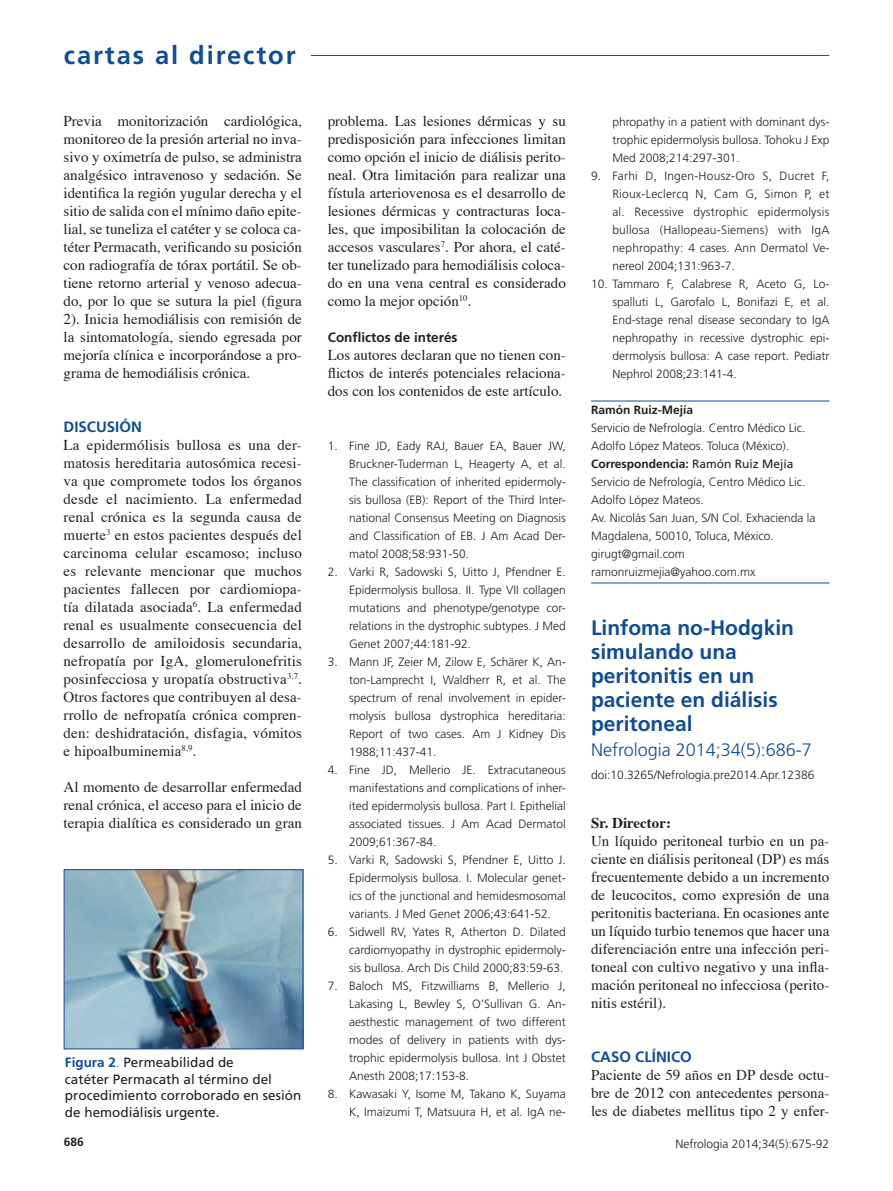
<style>
.page{position:relative;width:893px;height:1191px;background:#fff}
.page>*{position:absolute;margin:0;border:0;box-sizing:border-box;transform-origin:0 0}
.t1{font:700 25.5px "Frutiger";letter-spacing:.075em;color:#0f4d96}
.t2{font:700 21px/24px "Frutiger";color:#0f4d96}
.t3{font:300 18px "Frutiger";color:#0f4d96}
.t4{font:15px/18px "Times";color:#231f20;text-align:justify}
.t5{font:700 15px "Frutiger";color:#0f4d96}
.t6{font:700 15px "Times";color:#231f20}
.t7{font:13.5px/16.5px "Frutiger";color:#231f20}
.t8{font:700 13.5px "Frutiger";color:#231f20}
.t9{font:300 12px/18px "Frutiger";color:#231f20;text-align:justify}
.t10{font:700 12px "Frutiger";color:#231f20}
.s1{font-weight:700;color:#0f4d96}
.s2{font-weight:300;color:#0f4d96}
.s3{font-weight:700}
.s4{font-weight:400}
</style>
<div class="page">
<hr style="left:72px;top:55px;width:757px;height:1px;background:#0f4d96">
<div style="left:64px;top:45px;width:246px;height:36px;background:#fff"></div>
<hr style="left:591px;top:400px;width:238px;height:1px;background:#0f4d96">
<hr style="left:591px;top:582px;width:238px;height:1px;background:#0f4d96">
<img style="left:66px;top:871px;width:235px;height:176px">
<div style="left:64px;top:869px;width:239px;height:180px;border:1px solid #0f4d96"></div>
<h1 class="t1" style="left:64px;top:40px;width:233px">cartas al director</h1>
<p class="t4" style="left:64px;top:111px;width:240px">Previa monitorización cardiológica, monitoreo de la presión arterial no inva&shy;sivo y oximetría de pulso, se administra analgésico intravenoso y sedación. Se identifica la región yugular derecha y el sitio de salida con el mínimo daño epite&shy;lial, se tuneliza el catéter y se coloca ca&shy;téter Permacath, verificando su posición con radiografía de tórax portátil. Se ob&shy;tiene retorno arterial y venoso adecua&shy;do, por lo que se sutura la piel (figura 2). Inicia hemodiálisis con remisión de la sintomatología, siendo egresada por mejoría clínica e incorporándose a pro&shy;grama de hemodiálisis crónica.</p>
<p class="t5" style="left:64px;top:418px;width:80px">DISCUSIÓN</p>
<p class="t4" style="left:64px;top:435px;width:240px">La epidermólisis bullosa es una der&shy;matosis hereditaria autosómica recesi&shy;va que compromete todos los órganos desde el nacimiento. La enfermedad renal crónica es la segunda causa de muerte<sup>3</sup> en estos pacientes después del carcinoma celular escamoso; incluso es relevante mencionar que muchos pacientes fallecen por cardiomiopa&shy;tía dilatada asociada<sup>6</sup>. La enfermedad renal es usualmente consecuencia del desarrollo de amiloidosis secundaria, nefropatía por IgA, glomerulonefritis posinfecciosa y uropatía obstructiva<sup>3,7</sup>.<br>Otros factores que contribuyen al desa&shy;rrollo de nefropatía crónica compren&shy;den: deshidratación, disfagia, vómitos e hipoalbuminemia<sup>8,9</sup>.</p>
<p class="t4" style="left:64px;top:777px;width:240px">Al momento de desarrollar enfermedad renal crónica, el acceso para el inicio de terapia dialítica es considerado un gran</p>
<p class="t7" style="left:65px;top:1054px;width:238px"><span class="s1">Figura 2</span><span class="s2">.</span> Permeabilidad de<br>catéter Permacath al término del procedimiento corroborado en sesión de hemodiálisis urgente.</p>
<p class="t4" style="left:328px;top:111px;width:240px">problema. Las lesiones dérmicas y su predisposición para infecciones limitan como opción el inicio de diálisis perito&shy;neal. Otra limitación para realizar una fístula arteriovenosa es el desarrollo de lesiones dérmicas y contracturas loca&shy;les, que imposibilitan la colocación de accesos vasculares<sup>7</sup>. Por ahora, el caté&shy;ter tunelizado para hemodiálisis coloca&shy;do en una vena central es considerado como la mejor opción<sup>10</sup>.</p>
<p class="t8" style="left:328px;top:329px;width:131px">Conflictos de interés</p>
<p class="t4" style="left:328px;top:345px;width:240px">Los autores declaran que no tienen con&shy;flictos de interés potenciales relaciona&shy;dos con los contenidos de este artículo.</p>
<p class="t9" style="left:349px;top:437px;width:218px;text-indent:-21px">1. Fine JD, Eady RAJ, Bauer EA, Bauer JW, Bruckner-Tuderman L, Heagerty A, et al.<br>The classification of inherited epidermoly&shy;sis bullosa (EB): Report of the Third Inter&shy;national Consensus Meeting on Diagnosis and Classification of EB. J Am Acad Der&shy;matol 2008;58:931-50.</p>
<p class="t9" style="left:349px;top:563px;width:218px;text-indent:-21px">2. Varki R, Sadowski S, Uitto J, Pfendner E.<br>Epidermolysis bullosa. II. Type VII collagen mutations and phenotype/genotype cor&shy;relations in the dystrophic subtypes. J Med Genet 2007;44:181-92.</p>
<p class="t9" style="left:349px;top:653px;width:218px;text-indent:-21px">3. Mann JF, Zeier M, Zilow E, Schärer K, An&shy;ton-Lamprecht I, Waldherr R, et al. The spectrum of renal involvement in epider&shy;molysis bullosa dystrophica hereditaria:<br>Report of two cases. Am J Kidney Dis 1988;11:437-41.</p>
<p class="t9" style="left:349px;top:761px;width:218px;text-indent:-21px">4. Fine JD, Mellerio JE. Extracutaneous manifestations and complications of inher&shy;ited epidermolysis bullosa. Part I. Epithelial associated tissues. J Am Acad Dermatol 2009;61:367-84.</p>
<p class="t9" style="left:349px;top:851px;width:218px;text-indent:-21px">5. Varki R, Sadowski S, Pfendner E, Uitto J.<br>Epidermolysis bullosa. I. Molecular genet&shy;ics of the junctional and hemidesmosomal variants. J Med Genet 2006;43:641-52.</p>
<p class="t9" style="left:349px;top:923px;width:218px;text-indent:-21px">6. Sidwell RV, Yates R, Atherton D. Dilated cardiomyopathy in dystrophic epidermoly&shy;sis bullosa. Arch Dis Child 2000;83:59-63.</p>
<p class="t9" style="left:349px;top:977px;width:218px;text-indent:-21px">7. Baloch MS, Fitzwilliams B, Mellerio J, Lakasing L, Bewley S, O’Sullivan G. An&shy;aesthestic management of two different modes of delivery in patients with dys&shy;trophic epidermolysis bullosa. Int J Obstet Anesth 2008;17:153-8.</p>
<p class="t9" style="left:328px;top:1085px;width:240px;text-align:right">8. Kawasaki Y, Isome M, Takano K, Suyama<br>K, Imaizumi T, Matsuura H, et al. IgA ne-</p>
<p class="t9" style="left:612px;top:113px;width:219px">phropathy in a patient with dominant dys&shy;trophic epidermolysis bullosa. Tohoku J Exp Med 2008;214:297-301.</p>
<p class="t9" style="left:612px;top:167px;width:219px;text-indent:-21px">9. Farhi D, Ingen-Housz-Oro S, Ducret F, Rioux-Leclercq N, Cam G, Simon P, et al. Recessive dystrophic epidermolysis bullosa (Hallopeau-Siemens) with IgA nephropathy: 4 cases. Ann Dermatol Ve&shy;nereol 2004;131:963-7.</p>
<p class="t9" style="left:612px;top:275px;width:219px;text-indent:-21px">10. Tammaro F, Calabrese R, Aceto G, Lo&shy;spalluti L, Garofalo L, Bonifazi E, et al.<br>End-stage renal disease secondary to IgA nephropathy in recessive dystrophic epi&shy;dermolysis bullosa: A case report. Pediatr Nephrol 2008;23:141-4.</p>
<p class="t10" style="left:591px;top:403px;width:104px">Ramón Ruiz-Mejía</p>
<p class="t9" style="left:591px;top:419px;width:226px;text-align:left">Servicio de Nefrología. Centro Médico Lic.<br>Adolfo López Mateos. Toluca (México).<br><span class="s3">Correspondencia:</span> <span class="s4">Ramón Ruiz Mejía </span>Servicio de Nefrología, Centro Médico Lic.<br>Adolfo López Mateos.<br>Av. Nicolás San Juan, S/N Col. Exhacienda la Magdalena, 50010, Toluca, México. girugt@gmail.com ramonruizmejia@yahoo.com.mx</p>
<h2 class="t2" style="left:591px;top:616px;width:205px">Linfoma no-Hodgkin simulando una peritonitis en un paciente en diálisis peritoneal</h2>
<p class="t3" style="left:591px;top:740px;width:222px">Nefrologia 2014;34(5):686-7</p>
<p class="t9" style="left:591px;top:765px;width:225px">doi:10.3265/Nefrologia.pre2014.Apr.12386</p>
<p class="t6" style="left:591px;top:809px;width:81px">Sr. Director:</p>
<p class="t4" style="left:591px;top:831px;width:240px">Un líquido peritoneal turbio en un pa&shy;ciente en diálisis peritoneal (DP) es más frecuentemente debido a un incremento de leucocitos, como expresión de una peritonitis bacteriana. En ocasiones ante un líquido turbio tenemos que hacer una diferenciación entre una infección peri&shy;toneal con cultivo negativo y una infla&shy;mación peritoneal no infecciosa (perito&shy;nitis estéril).</p>
<p class="t5" style="left:591px;top:1048px;width:102px">CASO CLÍNICO</p>
<p class="t4" style="left:591px;top:1065px;width:240px">Paciente de 59 años en DP desde octu&shy;bre de 2012 con antecedentes persona&shy;les de diabetes mellitus tipo 2 y enfer-</p>
<p class="t10" style="left:64px;top:1134px;width:22px">686</p>
<p class="t9" style="left:675px;top:1135px;width:155px">Nefrologia 2014;34(5):675-92</p>
</div>
